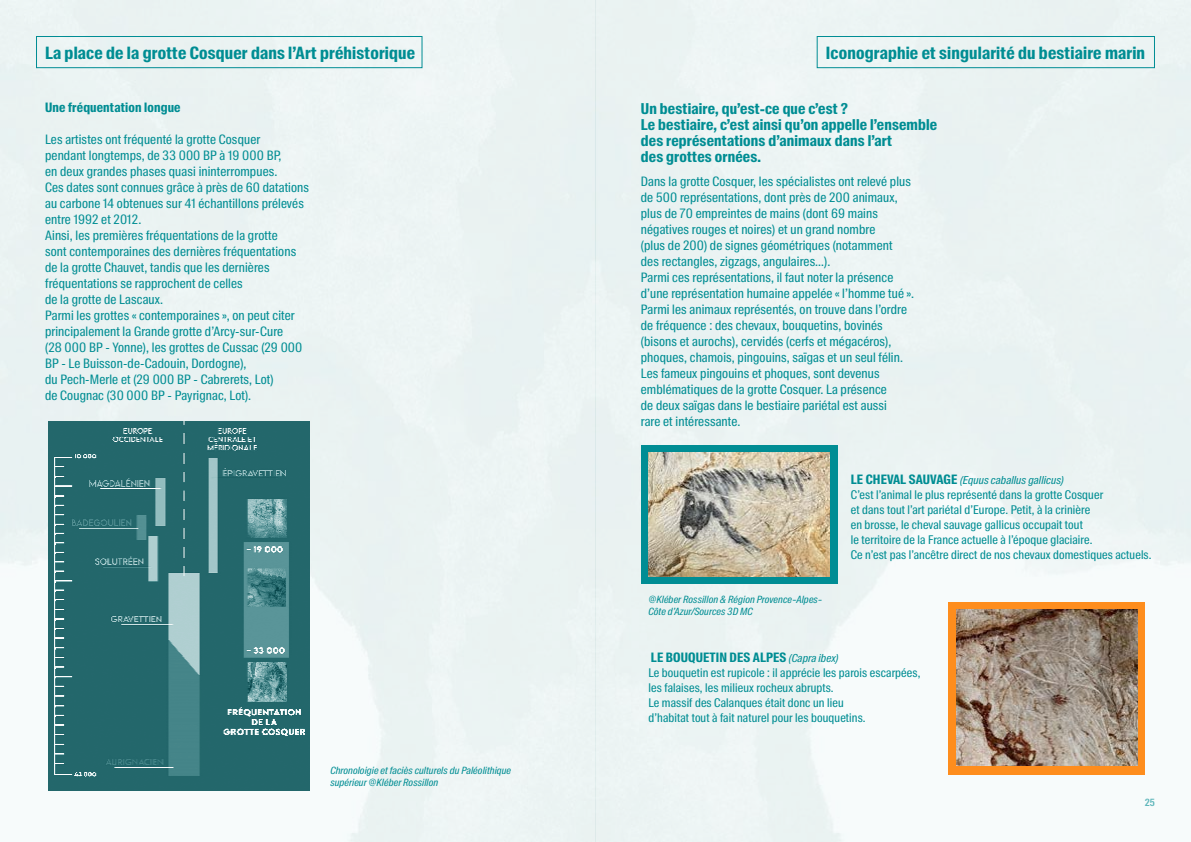
<style>
.page{position:relative;width:1191px;height:842px;background:#fff}
.page>*{position:absolute;margin:0;border:0;box-sizing:border-box;transform-origin:0 0}
.t1{font:700 17px "Suisse Intl Cond";letter-spacing:.01em;color:#008d93}
.t2{font:700 15px/16px "Suisse Intl Cond";letter-spacing:.01em;color:#008d93}
.t3{font:13px/16px "Suisse Intl Cond";letter-spacing:.01em;color:#008d93}
.t4{font:700 13px "Suisse Intl Cond";letter-spacing:.01em;color:#008d93}
.t5{font:12px/15px "Suisse Intl Cond";letter-spacing:.01em;color:#008d93}
.t6{font:italic 11px "Suisse Intl Cond";letter-spacing:.01em;color:#008d93}
.t7{font:italic 10px/12px "Suisse Intl Cond";letter-spacing:.01em;color:#008d93}
.t8{font:600 10px "Suisse Intl Cond";color:#008d93}
.s1{font-weight:700;font-style:normal;font-size:13px}
.s2{font-weight:400;font-style:italic;font-size:11px}
</style>
<div class="page">
<img style="left:0;top:0;width:1191px;height:842px">
<div style="left:36px;top:36px;width:386px;height:32px;border:1px solid #008d94"></div>
<div style="left:816px;top:36px;width:339px;height:32px;border:1px solid #008d94"></div>
<img style="left:48px;top:421px;width:261px;height:369px">
<div style="left:641px;top:445px;width:196px;height:139px;background:#008d94"></div>
<div style="left:948px;top:602px;width:197px;height:173px;background:#fe8d1d"></div>
<img style="left:648px;top:452px;width:181px;height:125px">
<img style="left:956px;top:609px;width:181px;height:157px">
<h1 class="t1" style="left:45px;top:43px;width:371px">La place de la grotte Cosquer dans l’Art préhistorique</h1>
<h1 class="t1" style="left:826px;top:43px;width:321px">Iconographie et singularité du bestiaire marin</h1>
<p class="t4" style="left:45px;top:100px;width:137px">Une fréquentation longue</p>
<p class="t3" style="left:45px;top:132px;width:265px">Les artistes ont fréquenté la grotte Cosquer<br>pendant longtemps, de 33 000 BP à 19 000 BP,<br>en deux grandes phases quasi ininterrompues.<br>Ces dates sont connues grâce à près de 60 datations au carbone 14 obtenues sur 41 échantillons prélevés entre 1992 et 2012.<br>Ainsi, les premières fréquentations de la grotte<br>sont contemporaines des dernières fréquentations de la grotte Chauvet, tandis que les dernières fréquentations se rapprochent de celles<br>de la grotte de Lascaux.<br>Parmi les grottes « contemporaines », on peut citer principalement la Grande grotte d’Arcy-sur-Cure<br>(28 000 BP - Yonne), les grottes de Cussac (29 000<br>BP - Le Buisson-de-Cadouin, Dordogne),<br>du Pech-Merle et (29 000 BP - Cabrerets, Lot)<br>de Cougnac (30 000 BP - Payrignac, Lot).</p>
<p class="t7" style="left:330px;top:764px;width:182px">Chronoloigie et faciès culturels du Paléolithique supérieur @Kléber Rossillon</p>
<p class="t2" style="left:641px;top:100px;width:298px">Un bestiaire, qu’est-ce que c’est ?<br>Le bestiaire, c’est ainsi qu’on appelle l’ensemble des représentations d’animaux dans l’art<br>des grottes ornées.</p>
<p class="t3" style="left:641px;top:174px;width:275px">Dans la grotte Cosquer, les spécialistes ont relevé plus de 500 représentations, dont près de 200 animaux, plus de 70 empreintes de mains (dont 69 mains négatives rouges et noires) et un grand nombre<br>(plus de 200) de signes géométriques (notamment<br>des rectangles, zigzags, angulaires…).<br>Parmi ces représentations, il faut noter la présence d’une représentation humaine appelée « l’homme tué ».<br>Parmi les animaux représentés, on trouve dans l’ordre de fréquence : des chevaux, bouquetins, bovinés (bisons et aurochs), cervidés (cerfs et mégacéros), phoques, chamois, pingouins, saïgas et un seul félin.<br>Les fameux pingouins et phoques, sont devenus emblématiques de la grotte Cosquer. La présence<br>de deux saïgas dans le bestiaire pariétal est aussi<br>rare et intéressante.</p>
<p class="t6" style="left:850px;top:474px;width:214px"><span class="s1">LE CHEVAL SAUVAGE</span> (Equus caballus gallicus)</p>
<p class="t5" style="left:850px;top:487px;width:302px">C’est l’animal le plus représenté dans la grotte Cosquer<br>et dans tout l’art pariétal d’Europe. Petit, à la crinière<br>en brosse, le cheval sauvage gallicus occupait tout<br>le territoire de la France actuelle à l’époque glaciaire.<br>Ce n’est pas l’ancêtre direct de nos chevaux domestiques actuels.</p>
<p class="t7" style="left:648px;top:594px;width:175px">@Kléber Rossillon &amp; Région Provence-Alpes-<br>Côte d’Azur/Sources 3D MC</p>
<p class="t4" style="left:651px;top:650px;width:189px">LE BOUQUETIN DES ALPES <span class="s2">(Capra ibex)</span></p>
<p class="t5" style="left:648px;top:666px;width:273px">Le bouquetin est rupicole : il apprécie les parois escarpées, les falaises, les milieux rocheux abrupts.<br>Le massif des Calanques était donc un lieu<br>d’habitat tout à fait naturel pour les bouquetins.</p>
<p class="t8" style="left:1144px;top:797px;width:12px">25</p>
</div>
